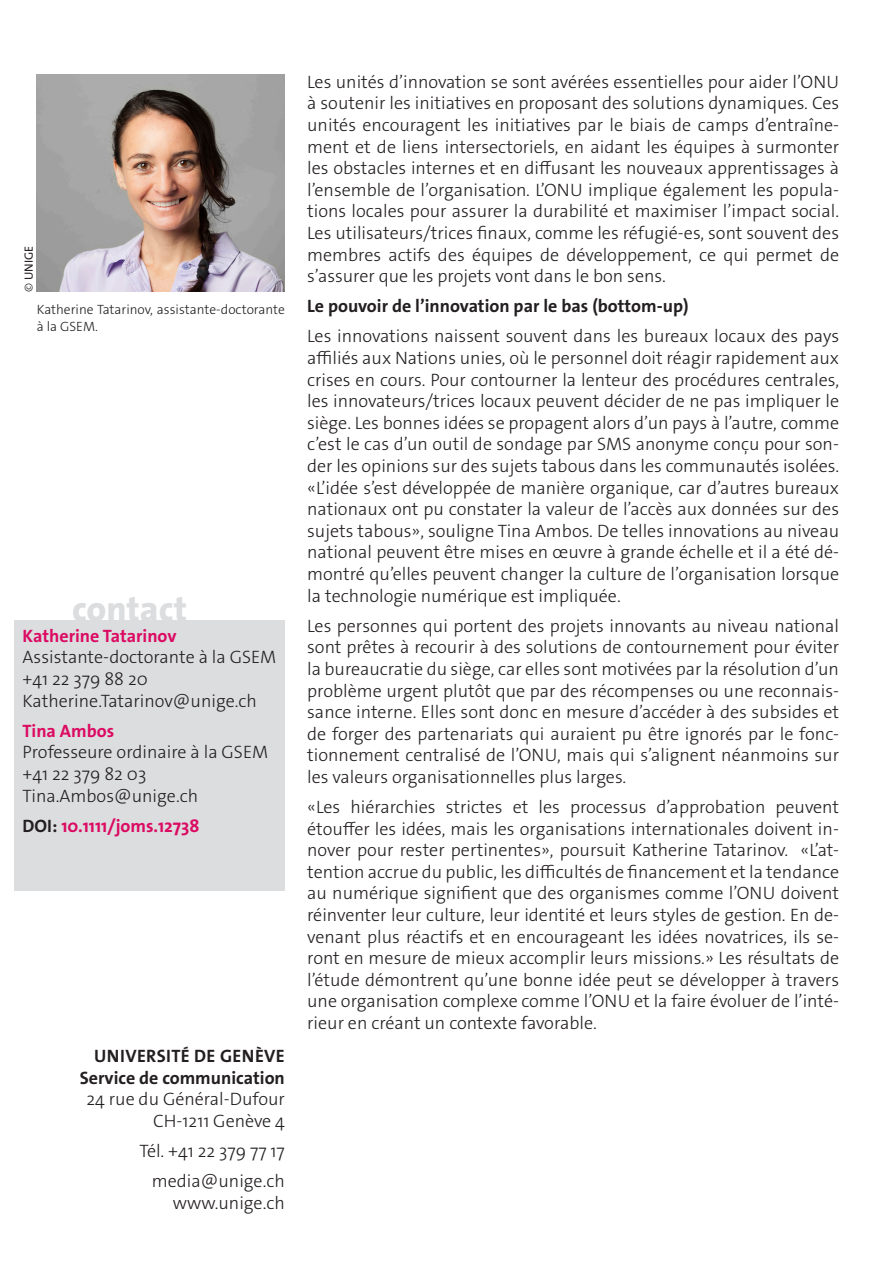
<style>
.page{position:relative;width:893px;height:1263px;background:#fff}
.page>*{position:absolute;margin:0;border:0;box-sizing:border-box;transform-origin:0 0}
._4__texte_courant{font:800 35.7px "The Sans Os F";color:#dcdddf}
._4__texte_courant-2{font:300 18px/21.6px "The Sans Os F";color:#231f20;text-align:justify}
.texte_courant{font:300 18px/21.6px "The Sans Os F";color:#231f20;text-align:right}
._4__texte_courant-3{font:700 18px "The Sans Os F";color:#231f20}
._4__texte_courant-4{font:700 18px "The Sans Os F";color:#db0a62}
.texte_courant-2{font:700 18px "The Sans Os F";letter-spacing:.02em;color:#231f20}
.t1{font:300 13.5px/16.2px "The Sans Os F";color:#231f20}
.t2{font:12px "The Sans Os F";letter-spacing:.01em;color:#231f20}
.s1{font-weight:300}
.s2{font-weight:700;color:#db0a62}
.s3{color:#231f20}
.s4{font-weight:700}
</style>
<div class="page">
<div style="left:14px;top:620px;width:271px;height:271px;background:#dcdddf"></div>
<img style="left:37px;top:74px;width:248px;height:218px">
<p class="t2" style="left:21px;top:292px;width:48px;rotate:-90deg"><span class="s1">©</span> UNIGE</p>
<p class="t1" style="left:37px;top:302px;width:250px">Katherine Tatarinov, assistante-doctorante à la GSEM.</p>
<p class="_4__texte_courant" style="left:72px;top:586px;width:116px">contact</p>
<p class="_4__texte_courant-2" style="left:23px;top:625px;width:255px;text-align:left"><span class="s2">Katherine Tatarinov<br></span>Assistante-doctorante à la GSEM +41 22 379 88 20<br>Katherine.Tatarinov@unige.ch</p>
<p class="_4__texte_courant-2" style="left:23px;top:720px;width:247px;text-align:left"><span class="s2">Tina Ambos<br></span>Professeure ordinaire à la GSEM +41 22 379 82 03<br>Tina.Ambos@unige.ch</p>
<p class="_4__texte_courant-4" style="left:23px;top:814px;width:178px"><span class="s3">DOI:</span> 10.1111/joms.12738</p>
<p class="texte_courant-2" style="left:94px;top:1044px;width:192px">UNIVERSITÉ DE GENÈVE</p>
<p class="texte_courant" style="left:80px;top:1067px;width:207px"><span class="s4">Service de communication<br></span>24 rue du Général-Dufour<br>CH-1211 Genève 4</p>
<p class="texte_courant" style="left:139px;top:1140px;width:147px">Tél. +41 22 379 77 17</p>
<p class="texte_courant" style="left:152px;top:1170px;width:135px">media@unige.ch www.unige.ch</p>
<p class="_4__texte_courant-2" style="left:307px;top:71px;width:533px">Les unités d’innovation se sont avérées essentielles pour aider l’ONU à soutenir les initiatives en proposant des solutions dynamiques. Ces unités encouragent les initiatives par le biais de camps d’entraîne&shy;ment et de liens intersectoriels, en aidant les équipes à surmonter les obstacles internes et en diffusant les nouveaux apprentissages à l’ensemble de l’organisation. L’ONU implique également les popula&shy;tions locales pour assurer la durabilité et maximiser l’impact social.<br>Les utilisateurs/trices finaux, comme les réfugié-es, sont souvent des membres actifs des équipes de développement, ce qui permet de s’assurer que les projets vont dans le bon sens.</p>
<p class="_4__texte_courant-3" style="left:307px;top:295px;width:383px">Le pouvoir de l’innovation par le bas (bottom-up)</p>
<p class="_4__texte_courant-2" style="left:307px;top:326px;width:533px">Les innovations naissent souvent dans les bureaux locaux des pays affiliés aux Nations unies, où le personnel doit réagir rapidement aux crises en cours. Pour contourner la lenteur des procédures centrales, les innovateurs/trices locaux peuvent décider de ne pas impliquer le siège. Les bonnes idées se propagent alors d’un pays à l’autre, comme c’est le cas d’un outil de sondage par SMS anonyme conçu pour son&shy;der les opinions sur des sujets tabous dans les communautés isolées. «L’idée s’est développée de manière organique, car d’autres bureaux nationaux ont pu constater la valeur de l’accès aux données sur des sujets tabous», souligne Tina Ambos. De telles innovations au niveau national peuvent être mises en œuvre à grande échelle et il a été dé&shy;montré qu’elles peuvent changer la culture de l’organisation lorsque la technologie numérique est impliquée.</p>
<p class="_4__texte_courant-2" style="left:307px;top:615px;width:533px">Les personnes qui portent des projets innovants au niveau national sont prêtes à recourir à des solutions de contournement pour éviter la bureaucratie du siège, car elles sont motivées par la résolution d’un problème urgent plutôt que par des récompenses ou une reconnais&shy;sance interne. Elles sont donc en mesure d’accéder à des subsides et de forger des partenariats qui auraient pu être ignorés par le fonc&shy;tionnement centralisé de l’ONU, mais qui s’alignent néanmoins sur les valeurs organisationnelles plus larges.</p>
<p class="_4__texte_courant-2" style="left:307px;top:796px;width:533px">«Les hiérarchies strictes et les processus d’approbation peuvent étouffer les idées, mais les organisations internationales doivent in&shy;nover pour rester pertinentes», poursuit Katherine Tatarinov. «L’at&shy;tention accrue du public, les difficultés de financement et la tendance au numérique signifient que des organismes comme l’ONU doivent réinventer leur culture, leur identité et leurs styles de gestion. En de&shy;venant plus réactifs et en encourageant les idées novatrices, ils se&shy;ront en mesure de mieux accomplir leurs missions.» Les résultats de l’étude démontrent qu’une bonne idée peut se développer à travers une organisation complexe comme l’ONU et la faire évoluer de l’inté&shy;rieur en créant un contexte favorable.</p>
</div>
